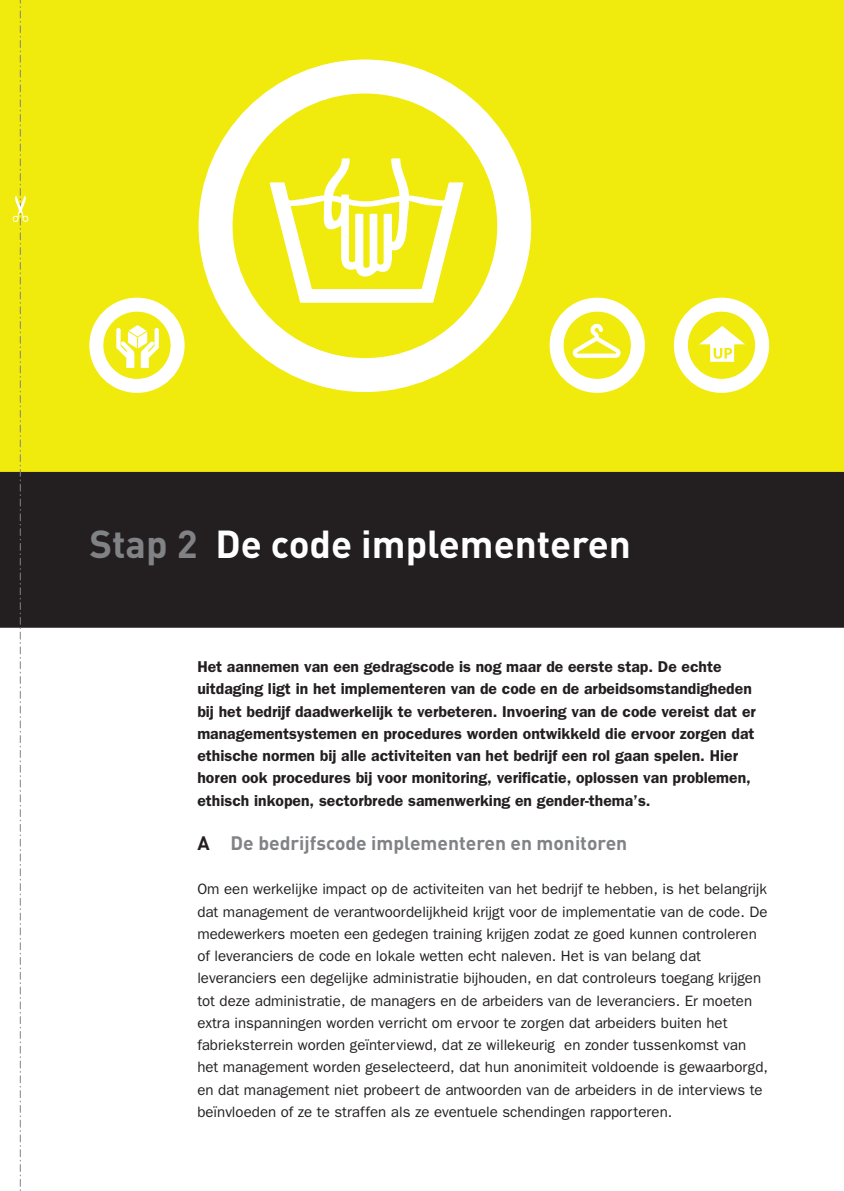
<style>
.page{position:relative;width:844px;height:1191px;background:#fff}
.page>*{position:absolute;margin:0;border:0;box-sizing:border-box;transform-origin:0 0}
.kop_hoofdstuk{font:700 38.5px "DIN";color:#fff}
.Tussenkop{font:700 19.25px "DIN";color:#808285}
.Introductie_hoofdstu{font:600 15.75px/22.2px "Franklin Gothic";color:#231f20}
.Broodtekst{font:15.05px/22.2px "Franklin Gothic";color:#231f20}
.s1{color:#808285}
.s2{color:#231f20}
</style>
<div class="page">
<div style="left:0;top:0;width:843px;height:471px;background:#f0ea0d"></div>
<div style="left:673px;top:298px;width:96px;height:95px;border:14px solid #fff;border-radius:50%"></div>
<div style="left:549px;top:298px;width:95px;height:95px;border:14px solid #fff;border-radius:50%"></div>
<div style="left:89px;top:298px;width:95px;height:95px;border:14px solid #fff;border-radius:50%"></div>
<svg style="left:215px;top:77px;width:299px;height:298px"></svg>
<div style="left:198px;top:60px;width:333px;height:332px;border:34px solid #fff;border-radius:50%"></div>
<div style="left:0;top:472px;width:843px;height:156px;background:#231f20"></div>
<svg style="left:13px;top:0;width:15px;height:1191px"></svg>
<svg style="left:268px;top:157px;width:196px;height:147px"></svg>
<svg style="left:572px;top:324px;width:48px;height:34px"></svg>
<svg style="left:699px;top:326px;width:46px;height:36px"></svg>
<svg style="left:116px;top:325px;width:43px;height:43px"></svg>
<p class="kop_hoofdstuk" style="left:89px;top:518px;width:543px"><span class="s1">Stap 2</span> De code implementeren</p>
<p class="Introductie_hoofdstu" style="left:197px;top:655px;width:560px">Het aannemen van een gedragscode is nog maar de eerste stap. De echte uitdaging ligt in het implementeren van de code en de arbeidsomstandigheden bij het bedrijf daadwerkelijk te verbeteren. Invoering van de code vereist dat er managementsystemen en procedures worden ontwikkeld die ervoor zorgen dat ethische normen bij alle activiteiten van het bedrijf een rol gaan spelen. Hier horen ook procedures bij voor monitoring, verificatie, oplossen van problemen, ethisch inkopen, sectorbrede samenwerking en gender-thema’s.</p>
<p class="Tussenkop" style="left:197px;top:830px;width:431px"><span class="s2">a</span> De bedrijfscode implementeren en monitoren</p>
<p class="Broodtekst" style="left:197px;top:878px;width:572px">Om een werkelijke impact op de activiteiten van het bedrijf te hebben, is het belangrijk dat management de verantwoordelijkheid krijgt voor de implementatie van de code. De medewerkers moeten een gedegen training krijgen zodat ze goed kunnen controleren of leveranciers de code en lokale wetten echt naleven. Het is van belang dat leveranciers een degelijke administratie bijhouden, en dat controleurs toegang krijgen tot deze administratie, de managers en de arbeiders van de leveranciers. Er moeten extra inspanningen worden verricht om ervoor te zorgen dat arbeiders buiten het fabrieksterrein worden geïnterviewd, dat ze willekeurig en zonder tussenkomst van het management worden geselecteerd, dat hun anonimiteit voldoende is gewaarborgd, en dat management niet probeert de antwoorden van de arbeiders in de interviews te beïnvloeden of ze te straffen als ze eventuele schendingen rapporteren.</p>
</div>
